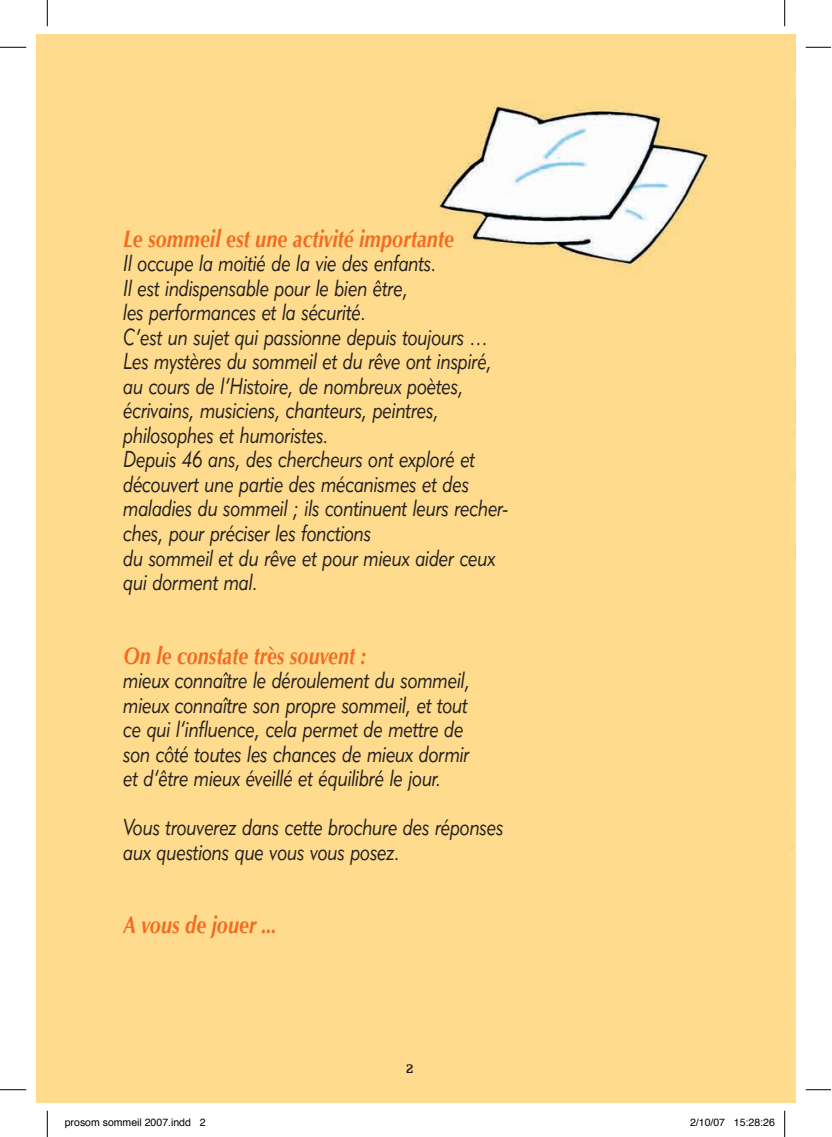
<style>
.page{position:relative;width:832px;height:1137px;background:#fff}
.page>*{position:absolute;margin:0;border:0;box-sizing:border-box;transform-origin:0 0}
.t1{font:italic 500 24.5px "Optus T";color:#f36a21;scale:.8 1}
.t2{font:22.75px/24.5px "Geometric 415 BT Lite Italic A";color:#231f20;scale:.8 1}
.t3{font:700 14px "Egyptian 505 BT";color:#231f20}
.t4{font:10.5px "Helvetica";color:#000}
</style>
<div class="page">
<div style="left:37px;top:35px;width:758px;height:1066px;background:#fedb8d"></div>
<svg style="left:0;top:47px;width:26px;height:1px"></svg>
<svg style="left:805px;top:47px;width:25px;height:1px"></svg>
<svg style="left:0;top:1089px;width:26px;height:1px"></svg>
<svg style="left:805px;top:1089px;width:25px;height:1px"></svg>
<svg style="left:47px;top:0;width:1px;height:26px"></svg>
<svg style="left:47px;top:1110px;width:1px;height:26px"></svg>
<svg style="left:784px;top:0;width:1px;height:26px"></svg>
<svg style="left:784px;top:1110px;width:1px;height:26px"></svg>
<p class="t1" style="left:123px;top:224px;width:414px">Le sommeil est une activité importante</p>
<p class="t2" style="left:123px;top:251px;width:482px">Il occupe la moitié de la vie des enfants.<br>Il est indispensable pour le bien être,<br>les performances et la sécurité.<br>C’est un sujet qui passionne depuis toujours … Les mystères du sommeil et du rêve ont inspiré, au cours de l’Histoire, de nombreux poètes, écrivains, musiciens, chanteurs, peintres, philosophes et humoristes.<br>Depuis 46 ans, des chercheurs ont exploré et découvert une partie des mécanismes et des maladies du sommeil ; ils continuent leurs recher&shy;ches, pour préciser les fonctions<br>du sommeil et du rêve et pour mieux aider ceux qui dorment mal.</p>
<p class="t1" style="left:123px;top:641px;width:304px">On le constate très souvent :</p>
<p class="t2" style="left:123px;top:667px;width:434px">mieux connaître le déroulement du sommeil, mieux connaître son propre sommeil, et tout ce qui l’influence, cela permet de mettre de son côté toutes les chances de mieux dormir et d’être mieux éveillé et équilibré le jour.</p>
<p class="t2" style="left:123px;top:814px;width:476px">Vous trouverez dans cette brochure des réponses aux questions que vous vous posez.</p>
<p class="t1" style="left:123px;top:910px;width:193px">A vous de jouer …</p>
<p class="t3" style="left:405px;top:1060px;width:9px">2</p>
<p class="t4" style="left:65px;top:1118px;width:142px">prosom sommeil 2007.indd 2</p>
<p class="t4" style="left:689px;top:1118px;width:86px">2/10/07 15:28:26</p>
</div>
